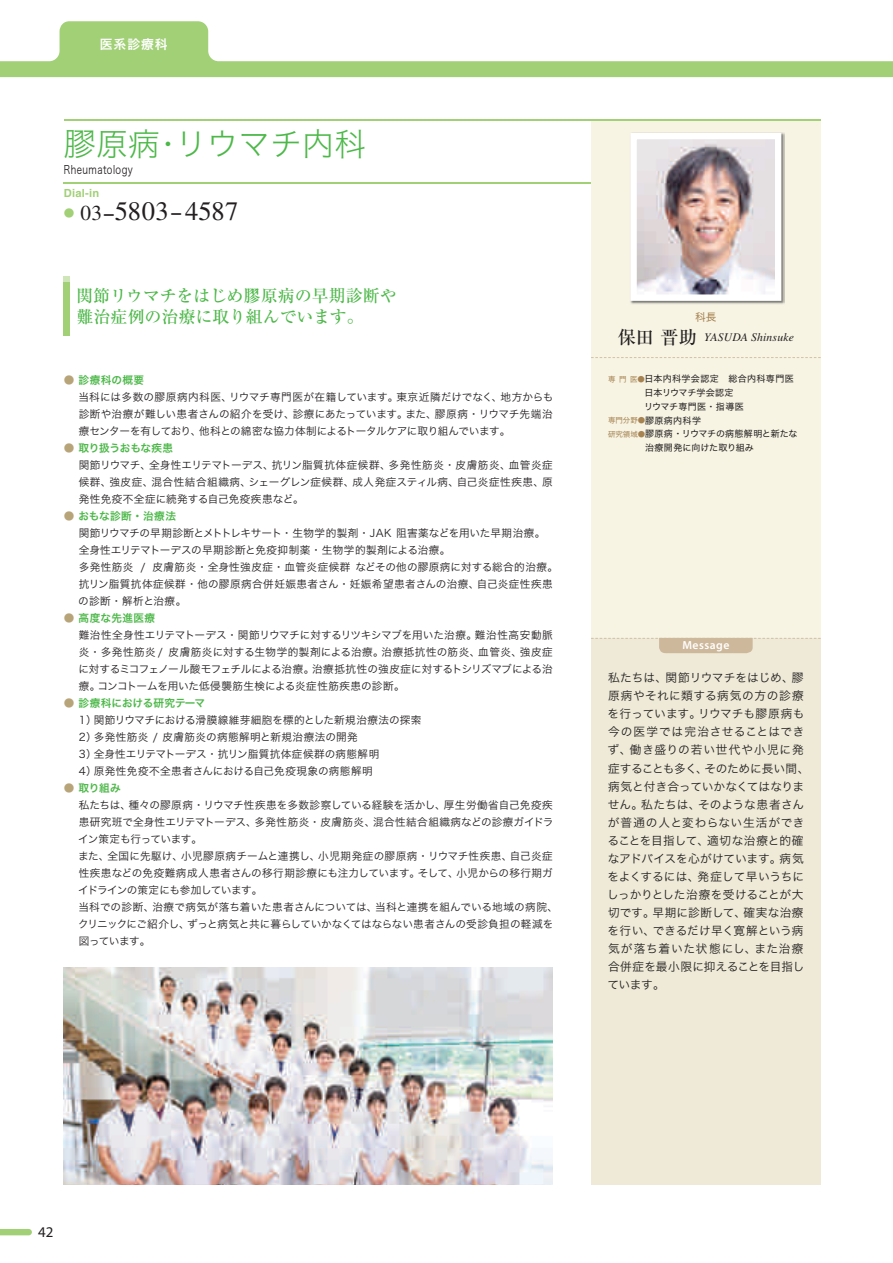
<style>
.page{position:relative;width:893px;height:1263px;background:#fff}
.page>*{position:absolute;margin:0;border:0;box-sizing:border-box;transform-origin:0 0}
.t1{font:31.95px "Hira Kaku Std W2";color:#4cb848}
.t2{font:26.55px "Times LT Std";letter-spacing:.005em;color:#231f20;scale:1.5 1}
.t3{font:500 16.95px/21.3px "Ryumin Pro";letter-spacing:-.005em;color:#4cb848}
.t4{font:14.85px "Myriad Pro";color:#231f20}
.t5{font:12.75px "Hira Kaku Std W6";letter-spacing:.08em;color:#fff}
.t6{font:11.7px/18px "Hira Kaku Std W3";letter-spacing:.015em;color:#231f20}
.t7{font:italic 11.7px "Times LT Std";letter-spacing:.02em;color:#231f20}
.t8{font:11.7px "Hira Kaku Std W3";letter-spacing:.05em;color:#231f20;scale:.77 1}
.t9{font:600 11.7px "Myriad Pro";letter-spacing:.04em;color:#fff}
.t10{font:700 11.1px "Helvetica LT Std";letter-spacing:.02em;color:#a1d076}
.t11{font:10.65px/17px "Hira Kaku Std W3";letter-spacing:.01em;color:#231f20;text-align:justify}
.t12{font:10.65px/17px "Hira Kaku Std W3";letter-spacing:.04em;color:#231f20}
.t13{font:10.65px "Hira Kaku Std W6";letter-spacing:.02em;color:#4cb848}
.t14{font:10.65px "Hira Kaku Std W6";color:#4cb848}
.t15{font:10.65px "Hira Kaku Std W6";letter-spacing:-.025em;color:#4cb848}
.t16{font:10.65px "Hira Kaku Std W6";letter-spacing:.04em;color:#4cb848}
.t17{font:10.65px "Hira Kaku Std W4";color:#a68351}
.t18{font:9px "Hira Kaku Std W4";letter-spacing:.03em;color:#231f20}
.t19{font:9px "Hira Kaku Std W4";letter-spacing:-.01em;color:#231f20}
.t20{font:9px "Hira Kaku Std W4";letter-spacing:.005em;color:#231f20}
.t21{font:9px "Hira Kaku Std W4";letter-spacing:-.005em;color:#231f20}
.s1{font-family:"Hira Kaku Std W6";font-size:10.65px;color:#a1d076}
.s2{font-size:21.3px}
.s3{font-family:"Hira Kaku Std W3";color:#b8a479}
.s4{font-family:"Ryumin Pro";font-weight:500;font-style:normal;font-size:18px}
.s5{font-size:7.5px;color:#a68351}
</style>
<div class="page">
<svg style="left:0;top:21px;width:893px;height:56px"></svg>
<div style="left:591px;top:119px;width:230px;height:1065px;background:#f7f4e4"></div>
<div style="left:591px;top:638px;width:230px;height:546px;background:#eeead7"></div>
<div style="left:64px;top:276px;width:6px;height:7px;background:#cee5b8"></div>
<div style="left:64px;top:283px;width:6px;height:53px;background:#a1d076"></div>
<svg style="left:591px;top:357px;width:230px;height:1px"></svg>
<svg style="left:591px;top:638px;width:230px;height:15px"></svg>
<hr style="left:64px;top:183px;width:527px;height:1px;background:#a1d076">
<hr style="left:64px;top:119px;width:757px;height:1px;background:#a1d076">
<img style="left:630px;top:132px;width:155px;height:172px">
<img style="left:630px;top:133px;width:151px;height:168px">
<img style="left:64px;top:967px;width:489px;height:217px">
<svg style="left:0;top:1229px;width:32px;height:6px"></svg>
<p class="t5" style="left:100px;top:35px;width:69px">医系診療科</p>
<h1 class="t1" style="left:64px;top:120px;width:304px">膠原病・リウマチ内科</h1>
<p class="t8" style="left:64px;top:161px;width:91px">Rheumatology</p>
<h2 class="t2" style="left:64px;top:196px;width:118px"><span class="s1">●</span> <span class="s2">03</span>-5803-4587</h2>
<p class="t10" style="left:64px;top:187px;width:37px">Dial-in</p>
<h3 class="t3" style="left:76px;top:284px;width:322px">関節リウマチをはじめ膠原病の早期診断や難治症例の治療に取り組んでいます。</h3>
<p class="t13" style="left:64px;top:371px;width:82px"><span class="s3">●</span> 診療科の概要</p>
<p class="t11" style="left:78px;top:388px;width:477px">当科には多数の膠原病内科医、リウマチ専門医が在籍しています。東京近隣だけでなく、地方からも診断や治療が難しい患者さんの紹介を受け、診療にあたっています。また、膠原病・リウマチ先端治療センターを有しており、他科との綿密な協力体制によるトータルケアに取り組んでいます。</p>
<p class="t15" style="left:64px;top:439px;width:111px"><span class="s3">●</span> 取り扱うおもな疾患</p>
<p class="t11" style="left:79px;top:456px;width:476px">関節リウマチ、全身性エリテマトーデス、抗リン脂質抗体症候群、多発性筋炎・皮膚筋炎、血管炎症候群、強皮症、混合性結合組織病、シェーグレン症候群、成人発症スティル病、自己炎症性疾患、原発性免疫不全症に続発する自己免疫疾患など。</p>
<p class="t13" style="left:64px;top:507px;width:114px"><span class="s3">●</span> おもな診断・治療法</p>
<p class="t12" style="left:78px;top:524px;width:481px">関節リウマチの早期診断とメトトレキサート・生物学的製剤・JAK 阻害薬などを用いた早期治療。全身性エリテマトーデスの早期診断と免疫抑制薬・生物学的製剤による治療。<br>多発性筋炎 / 皮膚筋炎・全身性強皮症・血管炎症候群などその他の膠原病に対する総合的治療。抗リン脂質抗体症候群・他の膠原病合併妊娠患者さん・妊娠希望患者さんの治療、自己炎症性疾患の診断・解析と治療。</p>
<p class="t16" style="left:64px;top:609px;width:93px"><span class="s3">●</span> 高度な先進医療</p>
<p class="t11" style="left:78px;top:626px;width:476px">難治性全身性エリテマトーデス・関節リウマチに対するリツキシマブを用いた治療。難治性高安動脈炎・多発性筋炎 / 皮膚筋炎に対する生物学的製剤による治療。治療抵抗性の筋炎、血管炎、強皮症に対するミコフェノール酸モフェチルによる治療。治療抵抗性の強皮症に対するトシリズマブによる治療。コンコトームを用いた低侵襲筋生検による炎症性筋疾患の診断。</p>
<p class="t14" style="left:64px;top:694px;width:143px"><span class="s3">●</span> 診療科における研究テーマ</p>
<p class="t12" style="left:79px;top:711px;width:344px">1）関節リウマチにおける滑膜線維芽細胞を標的とした新規治療法の探索2）多発性筋炎 / 皮膚筋炎の病態解明と新規治療法の開発<br>3）全身性エリテマトーデス・抗リン脂質抗体症候群の病態解明<br>4）原発性免疫不全患者さんにおける自己免疫現象の病態解明</p>
<p class="t13" style="left:64px;top:780px;width:58px"><span class="s3">●</span> 取り組み</p>
<p class="t11" style="left:78px;top:796px;width:481px;text-align:left">私たちは、種々の膠原病・リウマチ性疾患を多数診察している経験を活かし、厚生労働省自己免疫疾患研究班で全身性エリテマトーデス、多発性筋炎・皮膚筋炎、混合性結合組織病などの診療ガイドライン策定も行っています。<br>また、全国に先駆け、小児膠原病チームと連携し、小児期発症の膠原病・リウマチ性疾患、自己炎症性疾患などの免疫難病成人患者さんの移行期診療にも注力しています。そして、小児からの移行期ガイドラインの策定にも参加しています。<br>当科での診断、治療で病気が落ち着いた患者さんについては、当科と連携を組んでいる地域の病院、クリニックにご紹介し、ずっと病気と共に暮らしていかなくてはならない患者さんの受診負担の軽減を図っています。</p>
<p class="t17" style="left:695px;top:309px;width:23px">科長</p>
<p class="t7" style="left:618px;top:331px;width:178px"><span class="s4">保田 晋助</span> YASUDA Shinsuke</p>
<p class="t18" style="left:608px;top:372px;width:187px"><span class="s5">専門医●</span>日本内科学会認定　総合内科専門医</p>
<p class="t21" style="left:644px;top:386px;width:91px">日本リウマチ学会認定</p>
<p class="t18" style="left:644px;top:400px;width:101px">リウマチ専門医・指導医</p>
<p class="t18" style="left:608px;top:414px;width:94px"><span class="s5">専門分野●</span>膠原病内科学</p>
<p class="t19" style="left:608px;top:427px;width:191px"><span class="s5">研究領域●</span> 膠原病・リウマチの病態解明と新たな</p>
<p class="t20" style="left:645px;top:441px;width:110px">治療開発に向けた取り組み</p>
<p class="t9" style="left:682px;top:637px;width:48px">Message</p>
<p class="t6" style="left:607px;top:669px;width:204px">私たちは、関節リウマチをはじめ、膠原病やそれに類する病気の方の診療を行っています。リウマチも膠原病も今の医学では完治させることはできず、働き盛りの若い世代や小児に発症することも多く、そのために長い間、病気と付き合っていかなくてはなりません。私たちは、そのような患者さんが普通の人と変わらない生活ができることを目指して、適切な治療と的確なアドバイスを心がけています。病気をよくするには、発症して早いうちにしっかりとした治療を受けることが大切です。早期に診断して、確実な治療を行い、できるだけ早く寛解という病気が落ち着いた状態にし、また治療合併症を最小限に抑えることを目指しています。</p>
<h3 class="t4" style="left:38px;top:1223px;width:17px">42</h3>
</div>
